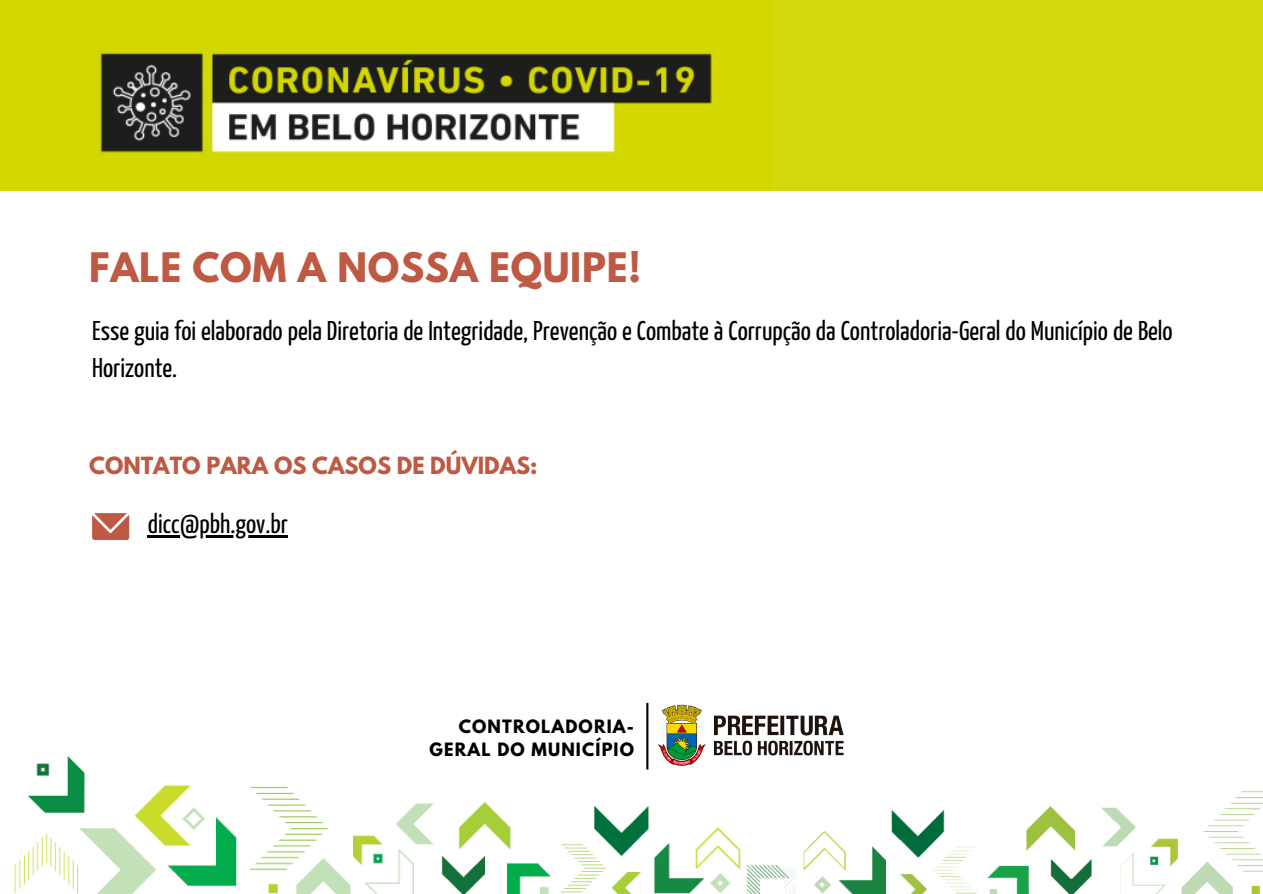
<style>
.page{position:relative;width:1263px;height:894px;background:#fff}
.page>*{position:absolute;margin:0;border:0;box-sizing:border-box;transform-origin:0 0}
.t1{font:700 36px "League Spartan";letter-spacing:.02em;color:#be5944}
.t2{font:27px/37px "Yanone Kaffeesatz";color:#000}
.t3{font:700 21px "League Spartan";color:#be5944}
.t4{font:700 16.2px/23px "League Spartan";letter-spacing:.07em;color:#000;text-align:right}
</style>
<div class="page">
<img style="left:0;top:0;width:772px;height:190px">
<div style="left:772px;top:0;width:490px;height:191px;background:#d3d80b"></div>
<img style="left:14px;top:736px;width:742px;height:157px">
<img style="left:756px;top:791px;width:506px;height:102px">
<svg style="left:646px;top:702px;width:2px;height:67px"></svg>
<img style="left:656px;top:704px;width:188px;height:65px">
<svg style="left:92px;top:513px;width:37px;height:27px"></svg>
<hr style="left:148px;top:535px;width:140px;height:2px;background:#000">
<h1 class="t1" style="left:89px;top:250px;width:553px">FALE COM A NOSSA EQUIPE!</h1>
<p class="t2" style="left:92px;top:310px;width:1082px">Esse guia foi elaborado pela Diretoria de Integridade, Prevenção e Combate à Corrupção da Controladoria-Geral do Município de Belo<br>Horizonte.</p>
<p class="t3" style="left:89px;top:454px;width:450px">CONTATO PARA OS CASOS DE DÚVIDAS:</p>
<p class="t2" style="left:148px;top:504px;width:142px">dicc@pbh.gov.br</p>
<p class="t4" style="left:430px;top:716px;width:206px">CONTROLADORIA-<br>GERAL DO MUNICÍPIO</p>
</div>
